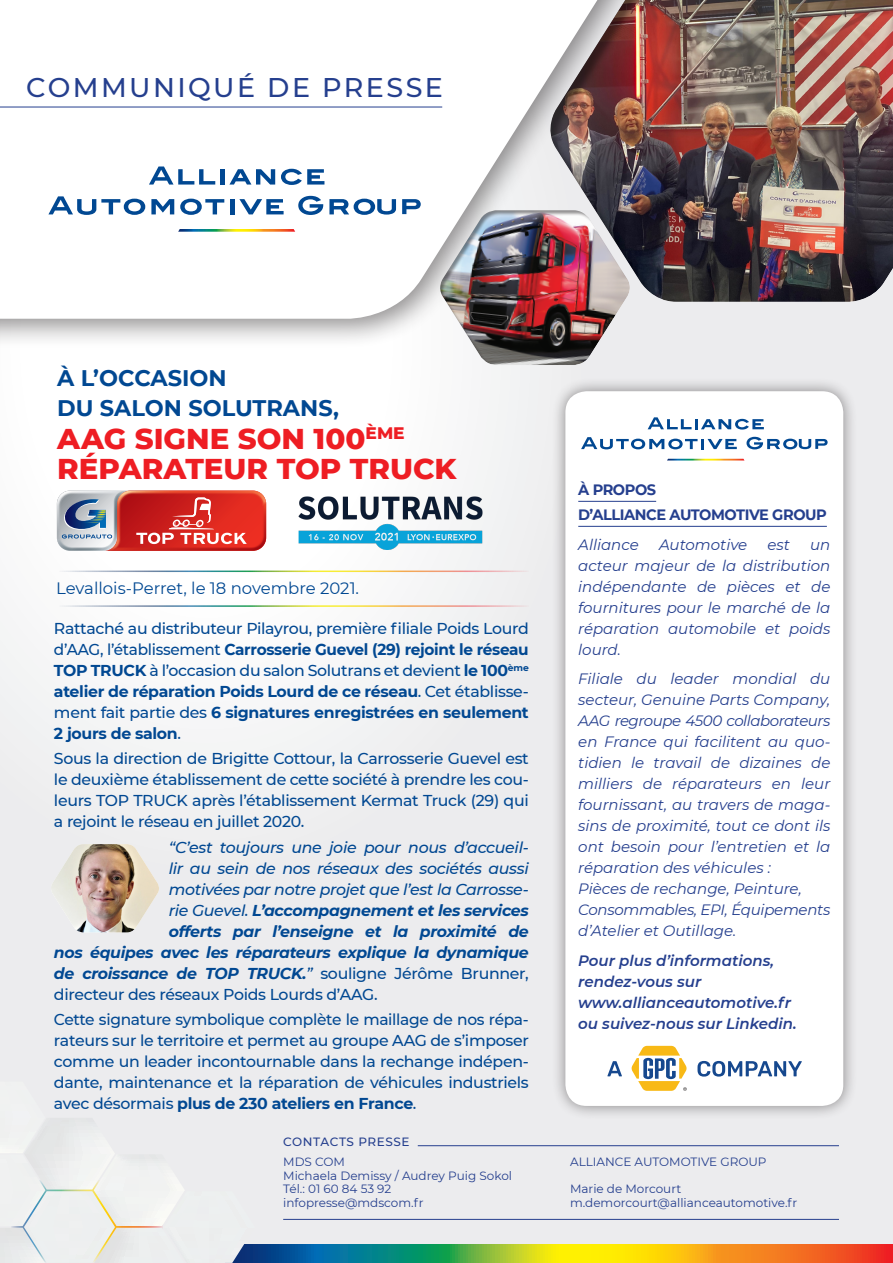
<style>
.page{position:relative;width:893px;height:1263px;background:#fff}
.page>*{position:absolute;margin:0;border:0;box-sizing:border-box;transform-origin:0 0}
.t1{font:800 29.25px "Montserrat";color:#ee1d23}
.t2{font:500 27px "Montserrat";letter-spacing:.09em;color:#253f8e}
.t3{font:700 22.5px "Montserrat";color:#014892}
.t4{font:16.5px "Montserrat";color:#014892}
.t5{font:500 15.75px/21px "Montserrat";letter-spacing:-.02em;color:#014892;text-align:justify}
.t6{font:italic 500 15.75px/21px "Montserrat";letter-spacing:-.02em;color:#014892;text-align:justify}
.t7{font:italic 700 15.75px/21px "Montserrat";letter-spacing:-.02em;color:#014892;text-align:justify}
.t8{font:italic 15px/21px "Montserrat";color:#253f8e;text-align:justify}
.t9{font:italic 600 15px "Montserrat";color:#253f8e}
.t10{font:700 15px "Montserrat";letter-spacing:-.03em;color:#253f8e}
.t11{font:12px "Montserrat";color:#253f8e}
.t12{font:500 12px "Montserrat";letter-spacing:.045em;color:#253f8e}
.s1{font-weight:700}
.s2{font-weight:500}
.s3{font-weight:500;font-style:normal}
</style>
<div class="page">
<div style="left:0;top:0;width:893px;height:1263px;background:linear-gradient(to right,#f6f7f7,#e9e8e9)"></div>
<div style="left:0;top:0;width:653px;height:349px;background:#231f20;opacity:.5"></div>
<svg style="left:0;top:0;width:638px;height:319px"></svg>
<hr style="left:0;top:107px;width:442px;height:1px;background:#253f8e">
<svg style="left:255px;top:1245px;width:638px;height:18px;background:#9e973c"></svg>
<hr style="left:56px;top:570px;width:473px;height:2px;background:#fff">
<hr style="left:56px;top:605px;width:473px;height:2px;background:#fff">
<img style="left:298px;top:496px;width:184px;height:54px">
<svg style="left:149px;top:166px;width:66px;height:19px"></svg>
<div style="left:220px;top:169px;width:5px;height:16px;background:#014892"></div>
<svg style="left:229px;top:169px;width:46px;height:16px"></svg>
<svg style="left:281px;top:169px;width:43px;height:16px"></svg>
<svg style="left:48px;top:196px;width:97px;height:19px"></svg>
<svg style="left:151px;top:199px;width:23px;height:15px"></svg>
<svg style="left:180px;top:199px;width:44px;height:16px"></svg>
<hr style="left:230px;top:199px;width:4px;height:15px;background:#014892">
<svg style="left:239px;top:199px;width:45px;height:15px"></svg>
<svg style="left:298px;top:196px;width:25px;height:19px"></svg>
<svg style="left:329px;top:199px;width:67px;height:16px"></svg>
<svg style="left:402px;top:199px;width:19px;height:15px"></svg>
<svg style="left:178px;top:229px;width:117px;height:3px"></svg>
<div style="left:551px;top:377px;width:306px;height:743px;background:#231f20;opacity:.5"></div>
<div style="left:565px;top:391px;width:278px;height:715px;background:#fff;border-radius:21px"></div>
<hr style="left:578px;top:501px;width:78px;height:1px;background:#253f8e">
<hr style="left:578px;top:526px;width:249px;height:1px;background:#253f8e">
<svg style="left:648px;top:417px;width:116px;height:13px"></svg>
<svg style="left:581px;top:437px;width:156px;height:12px"></svg>
<svg style="left:746px;top:437px;width:82px;height:12px"></svg>
<svg style="left:667px;top:459px;width:77px;height:1px"></svg>
<svg style="left:607px;top:1061px;width:15px;height:15px"></svg>
<svg style="left:697px;top:1061px;width:105px;height:15px"></svg>
<svg style="left:632px;top:1046px;width:55px;height:45px"></svg>
<img style="left:49px;top:844px;width:112px;height:88px">
<svg style="left:57px;top:490px;width:209px;height:61px;background:#c85e5e"></svg>
<div style="left:550px;top:0;width:343px;height:302px;background:#231f20;opacity:.5"></div>
<div style="left:440px;top:210px;width:190px;height:155px;background:#231f20;opacity:.5"></div>
<hr style="left:418px;top:1145px;width:421px;height:1px;background:#253f8e">
<hr style="left:283px;top:1219px;width:556px;height:1px;background:#253f8e">
<svg style="left:0;top:1081px;width:255px;height:182px"></svg>
<p class="t2" style="left:26px;top:68px;width:418px">COMMUNIQUÉ DE PRESSE</p>
<p class="t3" style="left:57px;top:362px;width:171px">À L’OCCASION</p>
<p class="t3" style="left:57px;top:392px;width:283px">DU SALON SOLUTRANS,</p>
<p class="t1" style="left:57px;top:417px;width:349px">AAG SIGNE SON 100<sup>ÈME</sup></p>
<p class="t1" style="left:57px;top:447px;width:401px">RÉPARATEUR TOP TRUCK</p>
<p class="t4" style="left:56px;top:576px;width:304px">Levallois-Perret, le 18 novembre 2021.</p>
<p class="t5" style="left:54px;top:617px;width:476px">Rattaché au distributeur Pilayrou, première filiale Poids Lourd d’AAG, l’établissement <span class="s1">Carrosserie Guevel (29) rejoint le réseau TOP TRUCK</span> à l’occasion du salon Solutrans et devient <span class="s1">le 100</span><sup>ème </sup><span class="s1">atelier de réparation Poids Lourd de ce réseau</span>. Cet établisse&shy;ment fait partie des <span class="s1">6 signatures enregistrées en seulement 2 jours de salon</span>.</p>
<p class="t5" style="left:54px;top:747px;width:476px">Sous la direction de Brigitte Cottour, la Carrosserie Guevel est le deuxième établissement de cette société à prendre les cou&shy;leurs TOP TRUCK après l’établissement Kermat Truck (29) qui a rejoint le réseau en juillet 2020.</p>
<p class="t6" style="left:169px;top:836px;width:362px">“C’est toujours une joie pour nous d’accueil&shy;lir au sein de nos réseaux des sociétés aussi motivées par notre projet que l’est la Carrosse&shy;rie Guevel. <span class="s1">L’accompagnement et les services offerts par l’enseigne et la proximité de</span></p>
<p class="t7" style="left:54px;top:941px;width:476px">nos équipes avec les réparateurs explique la dynamique de croissance de TOP TRUCK.<span class="s2">”</span> <span class="s3">souligne Jérôme Brunner, directeur des réseaux Poids Lourds d’AAG.</span></p>
<p class="t5" style="left:54px;top:1008px;width:476px">Cette signature symbolique complète le maillage de nos répa&shy;rateurs sur le territoire et permet au groupe AAG de s’imposer comme un leader incontournable dans la rechange indépen&shy;dante, maintenance et la réparation de véhicules industriels avec désormais <span class="s1">plus de 230 ateliers en France</span>.</p>
<p class="t12" style="left:283px;top:1133px;width:128px">CONTACTS PRESSE</p>
<p class="t11" style="left:283px;top:1153px;width:63px">MDS COM</p>
<p class="t11" style="left:283px;top:1167px;width:230px">Michaela Demissy / Audrey Puig Sokol</p>
<p class="t11" style="left:283px;top:1180px;width:110px">Tél.: 01 60 84 53 92</p>
<p class="t11" style="left:283px;top:1194px;width:142px">infopresse@mdscom.fr</p>
<p class="t10" style="left:578px;top:479px;width:79px">À PROPOS</p>
<p class="t10" style="left:578px;top:504px;width:250px">D’ALLIANCE AUTOMOTIVE GROUP</p>
<p class="t8" style="left:578px;top:533px;width:62px">Alliance</p>
<p class="t8" style="left:659px;top:533px;width:90px">Automotive</p>
<p class="t8" style="left:767px;top:533px;width:24px">est</p>
<p class="t8" style="left:578px;top:533px;width:254px;text-indent:232px">un acteur majeur de la distribution indépendante de pièces et de fournitures pour le marché de la réparation automobile et poids lourd.</p>
<p class="t8" style="left:578px;top:668px;width:254px">Filiale du leader mondial du secteur, Genuine Parts Company, AAG regroupe 4500 collaborateurs en France qui facilitent au quo&shy;tidien le travail de dizaines de milliers de réparateurs en leur fournissant, au travers de maga&shy;sins de proximité, tout ce dont ils ont besoin pour l’entretien et la réparation des véhicules :</p>
<p class="t8" style="left:578px;top:878px;width:254px;text-align:left">Pièces de rechange, Peinture,<br>Consommables, EPI, Équipements d’Atelier et Outillage.</p>
<p class="t9" style="left:578px;top:950px;width:197px">Pour plus d’informations,</p>
<p class="t9" style="left:578px;top:971px;width:125px">rendez-vous sur</p>
<p class="t9" style="left:578px;top:992px;width:214px">www.allianceautomotive.fr</p>
<p class="t9" style="left:578px;top:1013px;width:220px">ou suivez-nous sur Linkedin.</p>
<p class="t11" style="left:570px;top:1153px;width:198px">ALLIANCE AUTOMOTIVE GROUP</p>
<p class="t11" style="left:570px;top:1180px;width:113px">Marie de Morcourt</p>
<p class="t11" style="left:570px;top:1194px;width:229px">m.demorcourt@allianceautomotive.fr</p>
</div>
